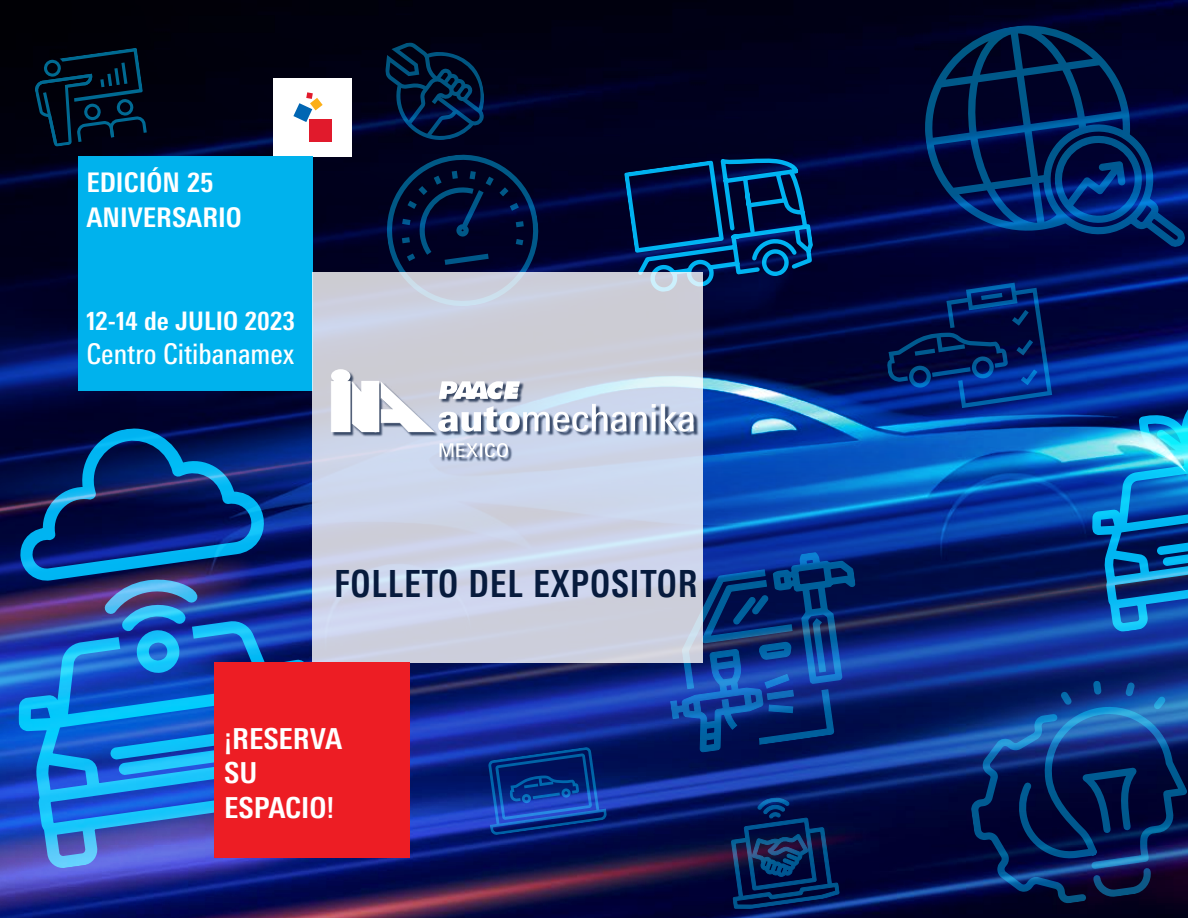
<style>
.page{position:relative;width:1188px;height:918px;background:#fff}
.page>*{position:absolute;margin:0;border:0;box-sizing:border-box;transform-origin:0 0}
.t1{font:700 condensed 37.35px "Messe Univers";letter-spacing:.025em;color:#071b3d;scale:.91 1}
.t2{font:700 condensed 28.95px/34.7px "Messe Univers";color:#fff}
.t3{font:condensed 28.5px "Messe Univers";color:#fff}
.t4{font:700 condensed 27px/34.2px "Messe Univers";color:#fff}
.t5{font:700 condensed 25.5px "Messe Univers";color:#fff}
</style>
<div class="page">
<img style="left:0;top:0;width:1188px;height:918px">
<svg style="left:488px;top:747px;width:119px;height:88px"></svg>
<svg style="left:382px;top:150px;width:161px;height:122px"></svg>
<svg style="left:34px;top:48px;width:113px;height:99px"></svg>
<img style="left:20px;top:427px;width:256px;height:194px">
<svg style="left:18px;top:621px;width:302px;height:247px"></svg>
<svg style="left:110px;top:731px;width:104px;height:44px"></svg>
<svg style="left:670px;top:547px;width:188px;height:209px"></svg>
<svg style="left:731px;top:795px;width:109px;height:114px"></svg>
<svg style="left:969px;top:676px;width:219px;height:230px"></svg>
<svg style="left:1041px;top:122px;width:145px;height:127px"></svg>
<svg style="left:923px;top:22px;width:207px;height:213px"></svg>
<svg style="left:385px;top:42px;width:103px;height:101px"></svg>
<svg style="left:887px;top:283px;width:165px;height:125px"></svg>
<svg style="left:624px;top:154px;width:191px;height:141px"></svg>
<svg style="left:1091px;top:381px;width:97px;height:253px"></svg>
<div style="left:273px;top:78px;width:79px;height:78px;background:#fff"></div>
<div style="left:309px;top:119px;width:23px;height:23px;background:#e11a2c"></div>
<svg style="left:293px;top:92px;width:30px;height:30px"></svg>
<div style="left:78px;top:156px;width:235px;height:235px;background:#00b2ed"></div>
<svg style="left:313px;top:272px;width:390px;height:391px"></svg>
<div style="left:214px;top:663px;width:195px;height:195px;background:#ed1d24"></div>
<div style="left:332px;top:370px;width:367px;height:92px;background:#071b3d;opacity:.75"></div>
<svg style="left:440px;top:443px;width:68px;height:14px"></svg>
<svg style="left:331px;top:369px;width:363px;height:63px"></svg>
<p class="t4" style="left:86px;top:165px;width:157px">EDICIÓN 25<br>ANIVERSARIO</p>
<p class="t5" style="left:86px;top:305px;width:210px">12-14 de JULIO 2023</p>
<p class="t3" style="left:86px;top:337px;width:210px">Centro Citibanamex</p>
<h1 class="t1" style="left:334px;top:561px;width:401px">FOLLETO DEL EXPOSITOR</h1>
<p class="t2" style="left:224px;top:721px;width:119px">¡RESERVA<br>SU<br>ESPACIO!</p>
</div>
